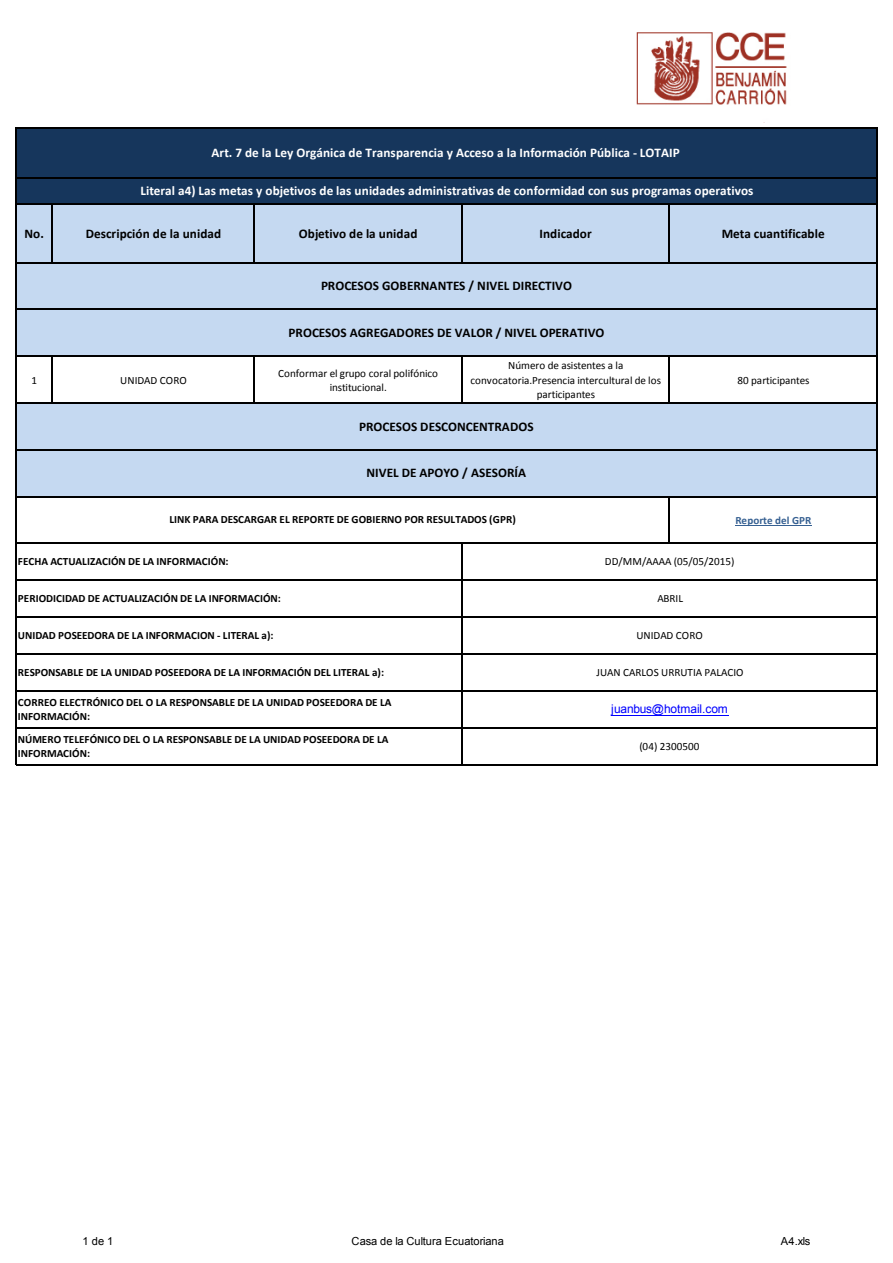
<style>
.page{position:relative;width:893px;height:1263px;background:#fff}
.page>*{position:absolute;margin:0;border:0;box-sizing:border-box;transform-origin:0 0}
.t1{font:700 13.2px "Calibri";letter-spacing:.005em;color:#000}
.t2{font:700 13.2px "Calibri";letter-spacing:.005em;color:#fff}
.t3{font:12px "Arial";letter-spacing:-.005em;color:#00f}
.t4{font:700 11.1px/14.4px "Calibri";color:#000}
.t5{font:11.1px/14.4px "Calibri";letter-spacing:-.005em;color:#000;text-align:center}
.t6{font:11.1px "Arial";letter-spacing:-.01em;color:#000}
.t7{font:700 11.1px "Calibri";letter-spacing:.005em;color:#366092}
</style>
<div class="page">
<img style="left:636px;top:32px;width:151px;height:73px">
<div style="left:16px;top:129px;width:861px;height:75px;background:#16365c"></div>
<div style="left:16px;top:204px;width:861px;height:152px;background:#c5d9f1"></div>
<div style="left:16px;top:403px;width:861px;height:94px;background:#c5d9f1"></div>
<hr style="left:735px;top:525px;width:76px;height:1px;background:#366092">
<hr style="left:611px;top:715px;width:117px;height:1px;background:#00f">
<hr style="left:52px;top:205px;width:1px;height:58px;background:#000">
<hr style="left:253px;top:205px;width:2px;height:58px;background:#000">
<hr style="left:461px;top:205px;width:1px;height:58px;background:#000">
<hr style="left:669px;top:205px;width:1px;height:58px;background:#000">
<hr style="left:669px;top:357px;width:1px;height:46px;background:#000">
<hr style="left:461px;top:357px;width:1px;height:46px;background:#000">
<hr style="left:15px;top:127px;width:1px;height:638px;background:#000">
<hr style="left:876px;top:129px;width:1px;height:636px;background:#000">
<hr style="left:52px;top:357px;width:1px;height:46px;background:#000">
<hr style="left:253px;top:357px;width:2px;height:46px;background:#000">
<hr style="left:461px;top:544px;width:1px;height:221px;background:#000">
<hr style="left:669px;top:497px;width:1px;height:47px;background:#000">
<hr style="left:16px;top:127px;width:861px;height:2px;background:#000">
<hr style="left:16px;top:177px;width:861px;height:1px;background:#000">
<hr style="left:16px;top:203px;width:861px;height:2px;background:#000">
<hr style="left:16px;top:262px;width:861px;height:1px;background:#000">
<hr style="left:16px;top:309px;width:861px;height:1px;background:#000">
<hr style="left:16px;top:355px;width:861px;height:2px;background:#000">
<hr style="left:16px;top:402px;width:861px;height:1px;background:#000">
<hr style="left:16px;top:449px;width:861px;height:1px;background:#000">
<hr style="left:16px;top:496px;width:861px;height:1px;background:#000">
<hr style="left:16px;top:543px;width:861px;height:1px;background:#000">
<hr style="left:16px;top:580px;width:861px;height:1px;background:#000">
<hr style="left:16px;top:616px;width:861px;height:2px;background:#000">
<hr style="left:16px;top:653px;width:861px;height:2px;background:#000">
<hr style="left:16px;top:690px;width:861px;height:1px;background:#000">
<hr style="left:16px;top:727px;width:861px;height:1px;background:#000">
<hr style="left:16px;top:764px;width:861px;height:1px;background:#000">
<p class="t2" style="left:211px;top:143px;width:470px">Art. 7 de la Ley Orgánica de Transparencia y Acceso a la Información Pública - LOTAIP</p>
<p class="t2" style="left:140px;top:181px;width:615px">Literal a4) Las metas y objetivos de las unidades administrativas de conformidad con sus programas operativos</p>
<p class="t1" style="left:25px;top:224px;width:21px">No.</p>
<p class="t1" style="left:86px;top:224px;width:137px">Descripción de la unidad</p>
<p class="t1" style="left:299px;top:224px;width:120px">Objetivo de la unidad</p>
<p class="t1" style="left:539px;top:224px;width:54px">Indicador</p>
<p class="t1" style="left:722px;top:224px;width:104px">Meta cuantificable</p>
<p class="t1" style="left:321px;top:276px;width:252px">PROCESOS GOBERNANTES / NIVEL DIRECTIVO</p>
<p class="t1" style="left:289px;top:323px;width:317px">PROCESOS AGREGADORES DE VALOR / NIVEL OPERATIVO</p>
<p class="t5" style="left:31px;top:372px;width:7px">1</p>
<p class="t5" style="left:120px;top:372px;width:68px">UNIDAD CORO</p>
<p class="t5" style="left:278px;top:365px;width:162px">Conformar el grupo coral polifónico institucional.</p>
<p class="t5" style="left:470px;top:358px;width:192px">Número de asistentes a la convocatoria.Presencia intercultural de los participantes</p>
<p class="t1" style="left:359px;top:417px;width:176px">PROCESOS DESCONCENTRADOS</p>
<p class="t1" style="left:367px;top:464px;width:161px">NIVEL DE APOYO / ASESORÍA</p>
<p class="t4" style="left:169px;top:512px;width:348px">LINK PARA DESCARGAR EL REPORTE DE GOBIERNO POR RESULTADOS (GPR)</p>
<p class="t5" style="left:737px;top:372px;width:74px">80 participantes</p>
<p class="t7" style="left:735px;top:513px;width:78px">Reporte del GPR</p>
<p class="t4" style="left:18px;top:554px;width:212px">FECHA ACTUALIZACIÓN DE LA INFORMACIÓN:</p>
<p class="t4" style="left:18px;top:591px;width:264px">PERIODICIDAD DE ACTUALIZACIÓN DE LA INFORMACIÓN:</p>
<p class="t4" style="left:18px;top:628px;width:257px">UNIDAD POSEEDORA DE LA INFORMACION - LITERAL a):</p>
<p class="t4" style="left:18px;top:665px;width:368px">RESPONSABLE DE LA UNIDAD POSEEDORA DE LA INFORMACIÓN DEL LITERAL a):</p>
<p class="t5" style="left:605px;top:554px;width:131px">DD/MM/AAAA (05/05/2015)</p>
<p class="t5" style="left:657px;top:591px;width:27px">ABRIL</p>
<p class="t5" style="left:636px;top:628px;width:68px">UNIDAD CORO</p>
<p class="t5" style="left:596px;top:664px;width:149px">JUAN CARLOS URRUTIA PALACIO</p>
<p class="t4" style="left:18px;top:694px;width:375px">CORREO ELECTRÓNICO DEL O LA RESPONSABLE DE LA UNIDAD POSEEDORA DE LA<br>INFORMACIÓN:</p>
<p class="t3" style="left:611px;top:701px;width:118px">juanbus@hotmail.com</p>
<p class="t4" style="left:18px;top:731px;width:372px">NÚMERO TELEFÓNICO DEL O LA RESPONSABLE DE LA UNIDAD POSEEDORA DE LA<br>INFORMACIÓN:</p>
<p class="t5" style="left:639px;top:738px;width:62px">(04) 2300500</p>
<p class="t6" style="left:82px;top:1234px;width:32px">1 de 1</p>
<p class="t6" style="left:352px;top:1234px;width:154px">Casa de la Cultura Ecuatoriana</p>
<p class="t6" style="left:781px;top:1234px;width:31px">A4.xls</p>
</div>
